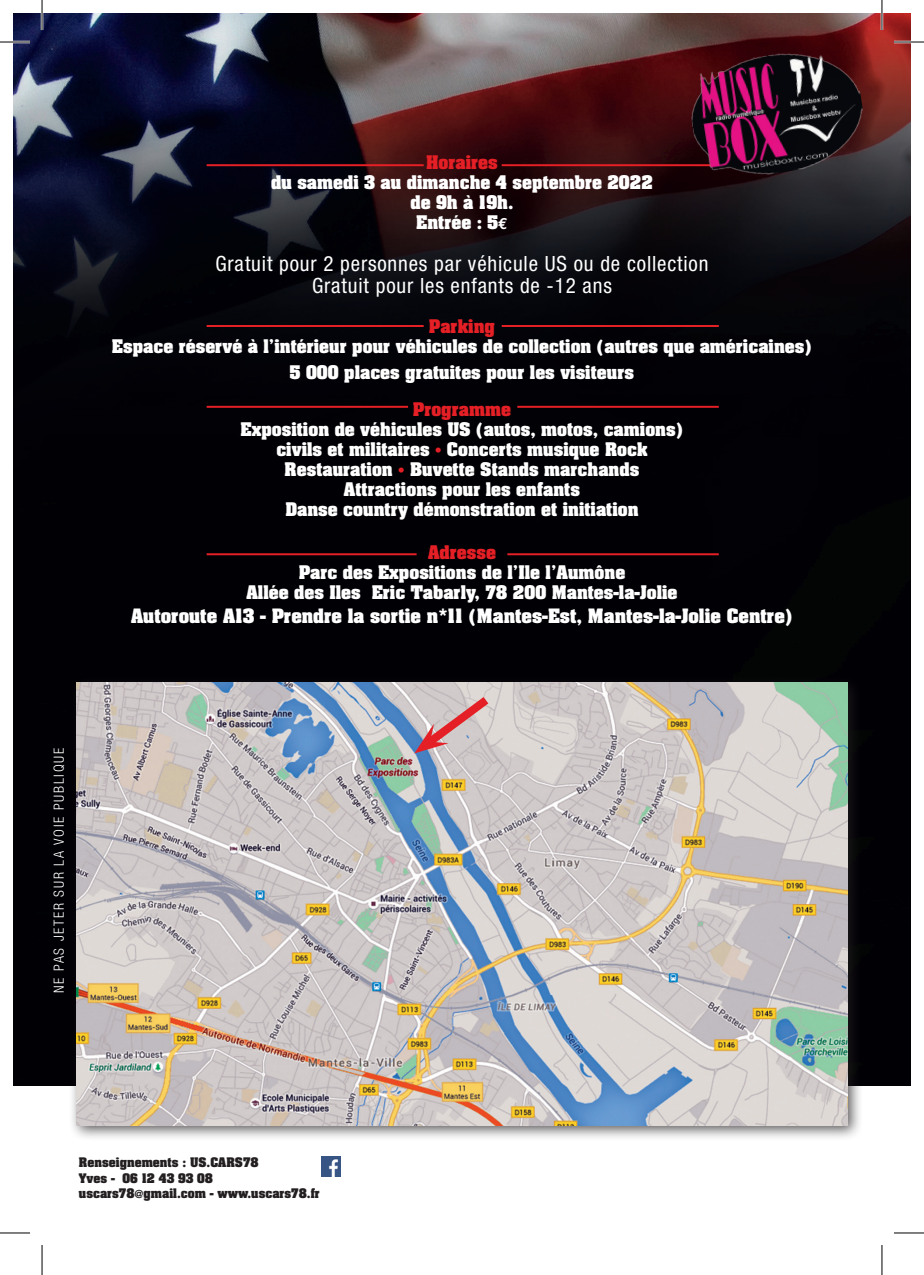
<style>
.page{position:relative;width:924px;height:1275px;background:#fff}
.page>*{position:absolute;margin:0;border:0;box-sizing:border-box;transform-origin:0 0}
.t1{font:condensed 21px "Helvetica Neue";letter-spacing:.04em;color:#fff}
.t2{font:700 17px "Aachen";color:#fff}
.t3{font:700 16px/20px "Aachen";color:#fff;text-align:center}
.t4{font:300 condensed 14px "Helvetica Neue";letter-spacing:.12em;color:#fff}
.t5{font:700 11.2px/15.6px "Aachen";color:#231f20}
.s1{color:#e41f25}
.s2{font-family:"Euro Mono"}
.s3{font-family:"Helvetica Neue"}
</style>
<div class="page">
<img style="left:14px;top:14px;width:895px;height:1071px">
<div style="left:69px;top:675px;width:794px;height:466px;background:#231f20;opacity:.75"></div>
<img style="left:77px;top:683px;width:769px;height:442px">
<svg style="left:414px;top:689px;width:83px;height:64px"></svg>
<hr style="left:206px;top:164px;width:217px;height:2px;background:#e41f25">
<hr style="left:501px;top:164px;width:217px;height:2px;background:#e41f25">
<hr style="left:206px;top:325px;width:217px;height:2px;background:#e41f25">
<hr style="left:501px;top:325px;width:217px;height:2px;background:#e41f25">
<hr style="left:206px;top:406px;width:202px;height:2px;background:#e41f25">
<hr style="left:517px;top:406px;width:201px;height:2px;background:#e41f25">
<hr style="left:206px;top:553px;width:210px;height:2px;background:#e41f25">
<hr style="left:507px;top:553px;width:211px;height:2px;background:#e41f25">
<img style="left:321px;top:1156px;width:20px;height:20px">
<img style="left:683px;top:42px;width:187px;height:143px">
<hr style="left:0;top:41px;width:30px;height:2px;background:#fff">
<hr style="left:893px;top:41px;width:30px;height:2px;background:#fff">
<hr style="left:41px;top:0;width:2px;height:30px;background:#fff">
<hr style="left:880px;top:0;width:2px;height:30px;background:#fff">
<hr style="left:0;top:42px;width:30px;height:1px;background:#000">
<hr style="left:893px;top:42px;width:30px;height:1px;background:#000">
<hr style="left:0;top:1232px;width:30px;height:1px;background:#000">
<hr style="left:893px;top:1232px;width:30px;height:1px;background:#000">
<hr style="left:42px;top:0;width:1px;height:30px;background:#000">
<hr style="left:42px;top:1245px;width:1px;height:30px;background:#000">
<hr style="left:881px;top:0;width:1px;height:30px;background:#000">
<hr style="left:881px;top:1245px;width:1px;height:30px;background:#000">
<p class="t3" style="left:271px;top:152px;width:383px"><span class="s1">Horaires<br></span>du samedi 3 au dimanche 4 septembre 2022</p>
<p class="t3" style="left:410px;top:192px;width:105px">de 9h à 19h.</p>
<p class="t3" style="left:416px;top:212px;width:93px">Entrée : 5<span class="s2">€</span></p>
<p class="t1" style="left:215px;top:252px;width:494px">Gratuit pour 2 personnes par véhicule US ou de collection</p>
<p class="t1" style="left:312px;top:274px;width:301px">Gratuit pour les enfants de -12 ans</p>
<p class="t3" style="left:112px;top:316px;width:701px"><span class="s1">Parking<br></span>Espace réservé à l’intérieur pour véhicules de collection (autres que américaines)</p>
<p class="t3" style="left:290px;top:362px;width:345px">5 000 places gratuites pour les visiteurs</p>
<p class="t3" style="left:240px;top:399px;width:444px"><span class="s1">Programme<br></span>Exposition de véhicules US (autos, motos, camions) civils et militaires <span class="s1">•</span> Concerts musique Rock Restauration <span class="s1">•</span> Buvette Stands marchands Attractions pour les enfants<br>Danse country démonstration et initiation</p>
<p class="t3" style="left:246px;top:542px;width:432px"><span class="s1">Adresse<br></span>Parc des Expositions de l’Ile l’Aumône<br>Allée des Iles Eric Tabarly, 78 200 Mantes-la-Jolie</p>
<p class="t2" style="left:131px;top:603px;width:663px">Autoroute A13 - Prendre la sortie n*11 (Mantes-Est, Mantes-la-Jolie Centre)</p>
<p class="t4" style="left:51px;top:993px;width:247px;rotate:-90deg">NE PAS JETER SUR LA VOIE PUBLIQUE</p>
<p class="t5" style="left:79px;top:1154px;width:181px">Renseignements : US.CARS78<br>Yves - 06 12 43 93 08</p>
<p class="t5" style="left:79px;top:1185px;width:242px">uscars78<span class="s3">@</span>gmail.com - www.uscars78.fr</p>
</div>
